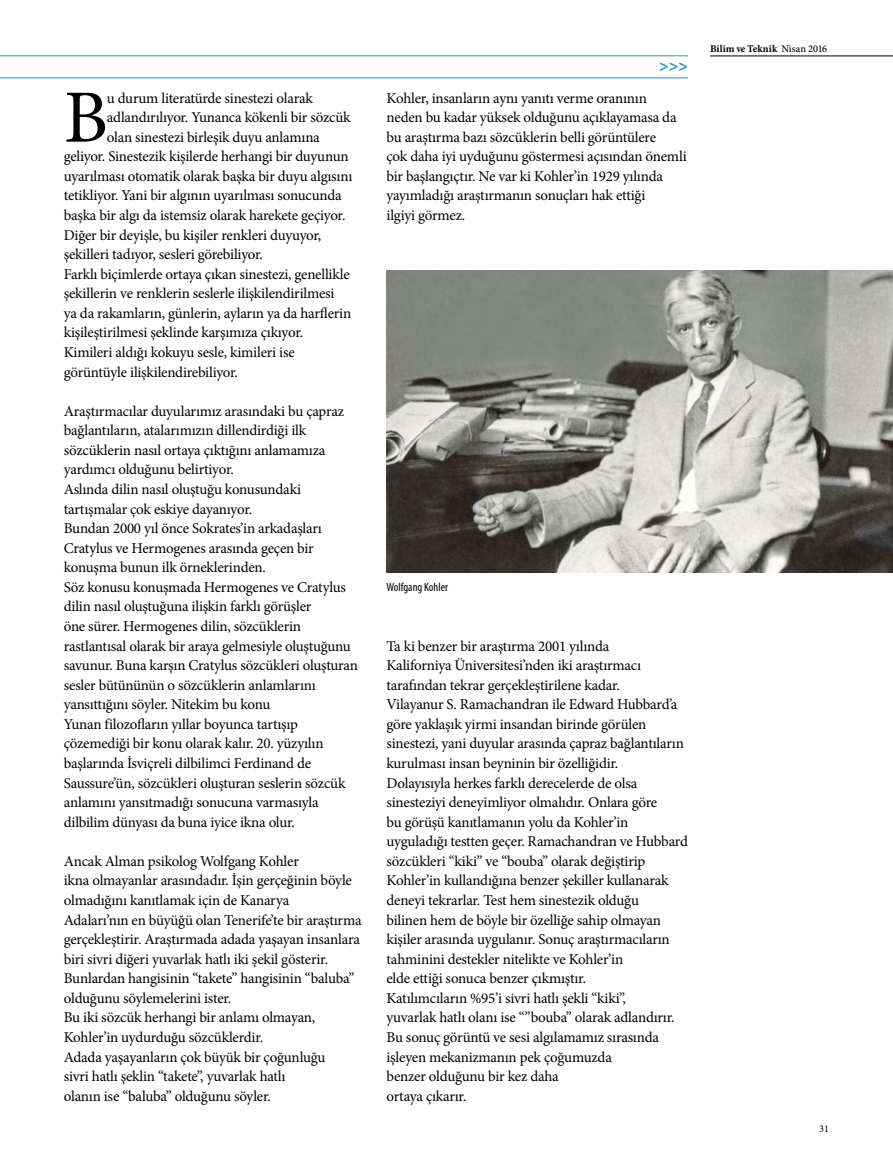
<style>
.page{position:relative;width:893px;height:1170px;background:#fff}
.page>*{position:absolute;margin:0;border:0;box-sizing:border-box;transform-origin:0 0}
.t1{font:75.15px "Minion Pro";color:#000}
.t2{font:700 16.2px "Myriad Pro";color:#2699d6}
.t3{font:15px/19.5px "Minion Pro";letter-spacing:-.015em;color:#000}
.t4{font:condensed 12px "Myriad Pro";color:#000}
.t5{font:700 10.35px "Minion Pro";letter-spacing:.005em;color:#000}
.t6{font:10.35px "Minion Pro";color:#000}
.s1{font-weight:500}
</style>
<div class="page">
<img style="left:387px;top:270px;width:505px;height:302px">
<hr style="left:0;top:78px;width:688px;height:1px;background:#2699d6">
<hr style="left:0;top:56px;width:688px;height:1px;background:#2699d6">
<hr style="left:710px;top:56px;width:182px;height:1px;background:#000">
<h1 class="t1" style="left:64px;top:67px;width:46px">B</h1>
<p class="t3" style="left:107px;top:88px;width:208px">u durum literatürde sinestezi olarak</p>
<p class="t3" style="left:107px;top:108px;width:245px">adlandırılıyor. Yunanca kökenli bir sözcük</p>
<p class="t3" style="left:107px;top:127px;width:214px">olan sinestezi birleşik duyu anlamına</p>
<p class="t3" style="left:64px;top:147px;width:286px">geliyor. Sinestezik kişilerde herhangi bir duyunun</p>
<p class="t3" style="left:64px;top:166px;width:290px">uyarılması otomatik olarak başka bir duyu algısını</p>
<p class="t3" style="left:64px;top:186px;width:280px">tetikliyor. Yani bir algının uyarılması sonucunda</p>
<p class="t3" style="left:64px;top:205px;width:283px">başka bir algı da istemsiz olarak harekete geçiyor.</p>
<p class="t3" style="left:64px;top:225px;width:259px">Diğer bir deyişle, bu kişiler renkleri duyuyor,</p>
<p class="t3" style="left:64px;top:244px;width:201px">şekilleri tadıyor, sesleri görebiliyor.</p>
<p class="t3" style="left:64px;top:264px;width:287px">Farklı biçimlerde ortaya çıkan sinestezi, genellikle</p>
<p class="t3" style="left:64px;top:284px;width:272px">şekillerin ve renklerin seslerle ilişkilendirilmesi</p>
<p class="t3" style="left:64px;top:303px;width:289px">ya da rakamların, günlerin, ayların ya da harflerin</p>
<p class="t3" style="left:64px;top:323px;width:241px">kişileştirilmesi şeklinde karşımıza çıkıyor.</p>
<p class="t3" style="left:64px;top:342px;width:233px">Kimileri aldığı kokuyu sesle, kimileri ise</p>
<p class="t3" style="left:64px;top:362px;width:176px">görüntüyle ilişkilendirebiliyor.</p>
<p class="t3" style="left:64px;top:401px;width:296px">Araştırmacılar duyularımız arasındaki bu çapraz bağlantıların, atalarımızın dillendirdiği ilk sözcüklerin nasıl ortaya çıktığını anlamamıza yardımcı olduğunu belirtiyor.<br>Aslında dilin nasıl oluştuğu konusundaki tartışmalar çok eskiye dayanıyor.<br>Bundan 2000 yıl önce Sokrates’in arkadaşları Cratylus ve Hermogenes arasında geçen bir konuşma bunun ilk örneklerinden.<br>Söz konusu konuşmada Hermogenes ve Cratylus dilin nasıl oluştuğuna ilişkin farklı görüşler<br>öne sürer. Hermogenes dilin, sözcüklerin rastlantısal olarak bir araya gelmesiyle oluştuğunu savunur. Buna karşın Cratylus sözcükleri oluşturan sesler bütününün o sözcüklerin anlamlarını yansıttığını söyler. Nitekim bu konu<br>Yunan filozofların yıllar boyunca tartışıp çözemediği bir konu olarak kalır. 20. yüzyılın başlarında İsviçreli dilbilimci Ferdinand de Saussure’ün, sözcükleri oluşturan seslerin sözcük anlamını yansıtmadığı sonucuna varmasıyla dilbilim dünyası da buna iyice ikna olur.</p>
<p class="t3" style="left:64px;top:851px;width:299px">Ancak Alman psikolog Wolfgang Kohler<br>ikna olmayanlar arasındadır. İşin gerçeğinin böyle olmadığını kanıtlamak için de Kanarya<br>Adaları’nın en büyüğü olan Tenerife’te bir araştırma gerçekleştirir. Araştırmada adada yaşayan insanlara biri sivri diğeri yuvarlak hatlı iki şekil gösterir.<br>Bunlardan hangisinin “takete” hangisinin “baluba” olduğunu söylemelerini ister.<br>Bu iki sözcük herhangi bir anlamı olmayan, Kohler’in uydurduğu sözcüklerdir.<br>Adada yaşayanların çok büyük bir çoğunluğu<br>sivri hatlı şeklin “takete”, yuvarlak hatlı<br>olanın ise “baluba” olduğunu söyler.</p>
<p class="t2" style="left:659px;top:55px;width:30px">&gt;&gt;&gt;</p>
<p class="t3" style="left:387px;top:88px;width:302px">Kohler, insanların aynı yanıtı verme oranının neden bu kadar yüksek olduğunu açıklayamasa da bu araştırma bazı sözcüklerin belli görüntülere<br>çok daha iyi uyduğunu göstermesi açısından önemli bir başlangıçtır. Ne var ki Kohler’in 1929 yılında yayımladığı araştırmanın sonuçları hak ettiği<br>ilgiyi görmez.</p>
<p class="t5" style="left:710px;top:41px;width:119px">Bilim ve Teknik <span class="s1">Nisan 2016</span></p>
<p class="t4" style="left:387px;top:579px;width:63px">Wolfgang Kohler</p>
<p class="t3" style="left:387px;top:636px;width:303px">Ta ki benzer bir araştırma 2001 yılında<br>Kaliforniya Üniversitesi’nden iki araştırmacı tarafından tekrar gerçekleştirilene kadar.<br>Vilayanur S. Ramachandran ile Edward Hubbard’a göre yaklaşık yirmi insandan birinde görülen sinestezi, yani duyular arasında çapraz bağlantıların kurulması insan beyninin bir özelliğidir.<br>Dolayısıyla herkes farklı derecelerde de olsa sinesteziyi deneyimliyor olmalıdır. Onlara göre<br>bu görüşü kanıtlamanın yolu da Kohler’in uyguladığı testten geçer. Ramachandran ve Hubbard sözcükleri “kiki” ve “bouba” olarak değiştirip Kohler’in kullandığına benzer şekiller kullanarak deneyi tekrarlar. Test hem sinestezik olduğu<br>bilinen hem de böyle bir özelliğe sahip olmayan kişiler arasında uygulanır. Sonuç araştırmacıların tahminini destekler nitelikte ve Kohler’in<br>elde ettiği sonuca benzer çıkmıştır.<br>Katılımcıların %95’i sivri hatlı şekli “kiki”,<br>yuvarlak hatlı olanı ise “”bouba” olarak adlandırır.<br>Bu sonuç görüntü ve sesi algılamamız sırasında işleyen mekanizmanın pek çoğumuzda<br>benzer olduğunu bir kez daha<br>ortaya çıkarır.</p>
<p class="t6" style="left:819px;top:1121px;width:11px">31</p>
</div>
